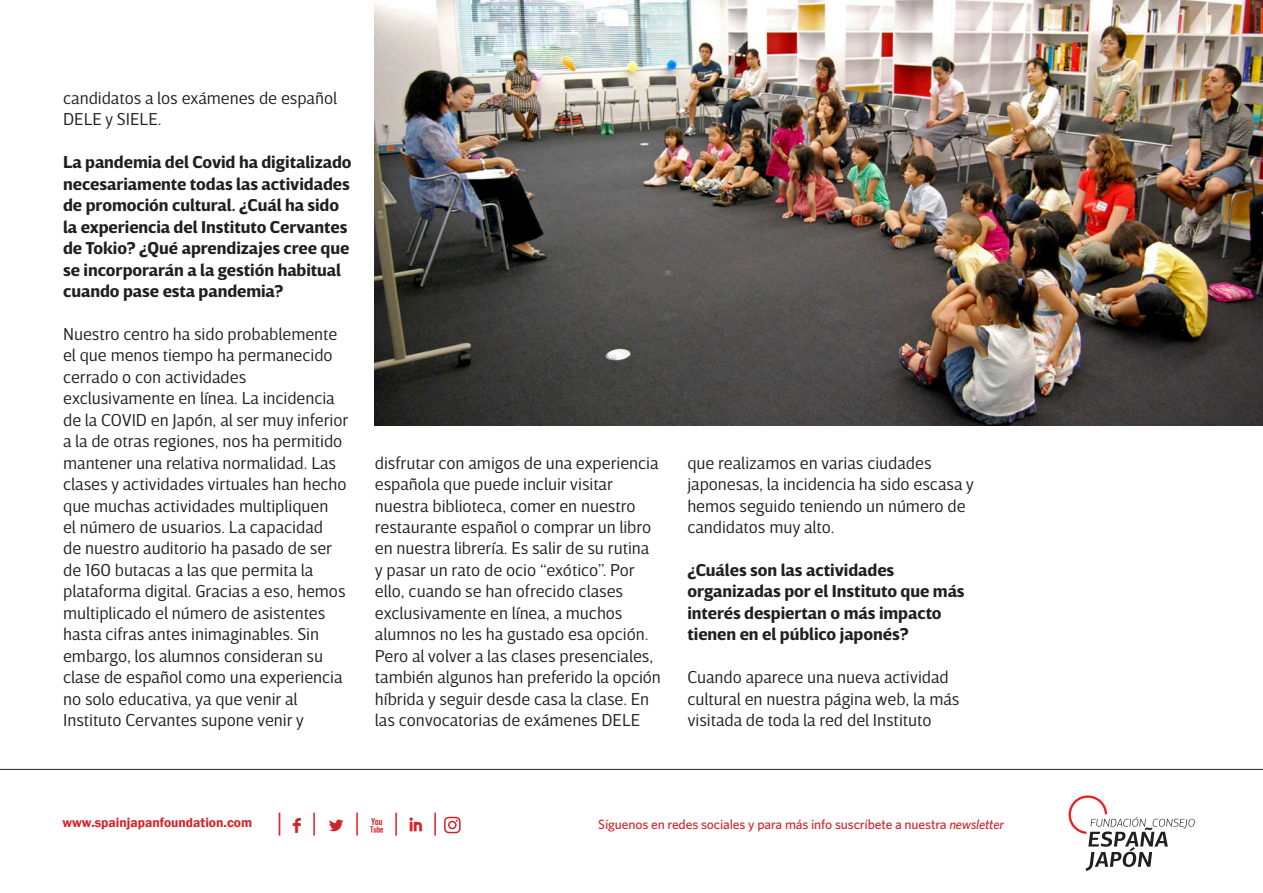
<style>
.page{position:relative;width:1263px;height:893px;background:#fff}
.page>*{position:absolute;margin:0;border:0;box-sizing:border-box;transform-origin:0 0}
.t1{font:24.45px "Socialico";color:#d1232a}
.t2{font:24.45px "News Gothic";color:#d1232a}
.R{font:300 17.55px/21.5px "Breve Sans Text";letter-spacing:-.005em;color:#231f20}
.t3{font:700 17.55px/21.5px "Breve Sans Text";letter-spacing:-.005em;color:#231f20}
.t4{font:500 13.5px "Whitney HTF";letter-spacing:-.01em;color:#d1232a}
.t5{font:600 13.5px "Franklin Gothic";color:#d1232a}
.s1{font-family:"News Gothic"}
.s2{font-style:italic}
</style>
<div class="page">
<svg style="left:1068px;top:795px;width:127px;height:76px"></svg>
<svg style="left:444px;top:817px;width:17px;height:16px"></svg>
<hr style="left:0;top:769px;width:1263px;height:1px;background:#231f20">
<img style="left:375px;top:0;width:888px;height:426px">
<p class="R" style="left:63px;top:87px;width:276px">candidatos a los exámenes de español<br>DELE y SIELE.</p>
<p class="t3" style="left:63px;top:152px;width:290px">La pandemia del Covid ha digitalizado necesariamente todas las actividades de promoción cultural. ¿Cuál ha sido la experiencia del Instituto Cervantes de Tokio? ¿Qué aprendizajes cree que se incorporarán a la gestión habitual cuando pase esta pandemia?</p>
<p class="R" style="left:63px;top:323px;width:287px">Nuestro centro ha sido probablemente el que menos tiempo ha permanecido cerrado o con actividades exclusivamente en línea. La incidencia de la COVID en Japón, al ser muy inferior a la de otras regiones, nos ha permitido mantener una relativa normalidad. Las clases y actividades virtuales han hecho que muchas actividades multipliquen<br>el número de usuarios. La capacidad<br>de nuestro auditorio ha pasado de ser de 160 butacas a las que permita la plataforma digital. Gracias a eso, hemos multiplicado el número de asistentes hasta cifras antes inimaginables. Sin embargo, los alumnos consideran su clase de español como una experiencia no solo educativa, ya que venir al Instituto Cervantes supone venir y</p>
<p class="R" style="left:375px;top:452px;width:288px">disfrutar con amigos de una experiencia española que puede incluir visitar nuestra biblioteca, comer en nuestro restaurante español o comprar un libro en nuestra librería. Es salir de su rutina y pasar un rato de ocio “exótico”. Por ello, cuando se han ofrecido clases exclusivamente en línea, a muchos alumnos no les ha gustado esa opción.<br>Pero al volver a las clases presenciales, también algunos han preferido la opción híbrida y seguir desde casa la clase. En las convocatorias de exámenes DELE</p>
<p class="R" style="left:687px;top:452px;width:288px">que realizamos en varias ciudades japonesas, la incidencia ha sido escasa y hemos seguido teniendo un número de candidatos muy alto.</p>
<p class="t3" style="left:687px;top:560px;width:279px">¿Cuáles son las actividades organizadas por el Instituto que más interés despiertan o más impacto tienen en el público japonés?</p>
<p class="R" style="left:687px;top:667px;width:274px">Cuando aparece una nueva actividad cultural en nuestra página web, la más visitada de toda la red del Instituto</p>
<p class="t5" style="left:63px;top:815px;width:191px">www.spainjapanfoundation.com</p>
<h1 class="t1" style="left:292px;top:811px;width:152px">F<span class="s1">|</span>L<span class="s1">|</span>X<span class="s1">|</span>I<span class="s1">|</span></h1>
<h1 class="t2" style="left:273px;top:808px;width:14px">|</h1>
<p class="t4" style="left:598px;top:816px;width:407px">Síguenos en redes sociales y para más info suscríbete a nuestra <span class="s2">newsletter</span></p>
</div>
